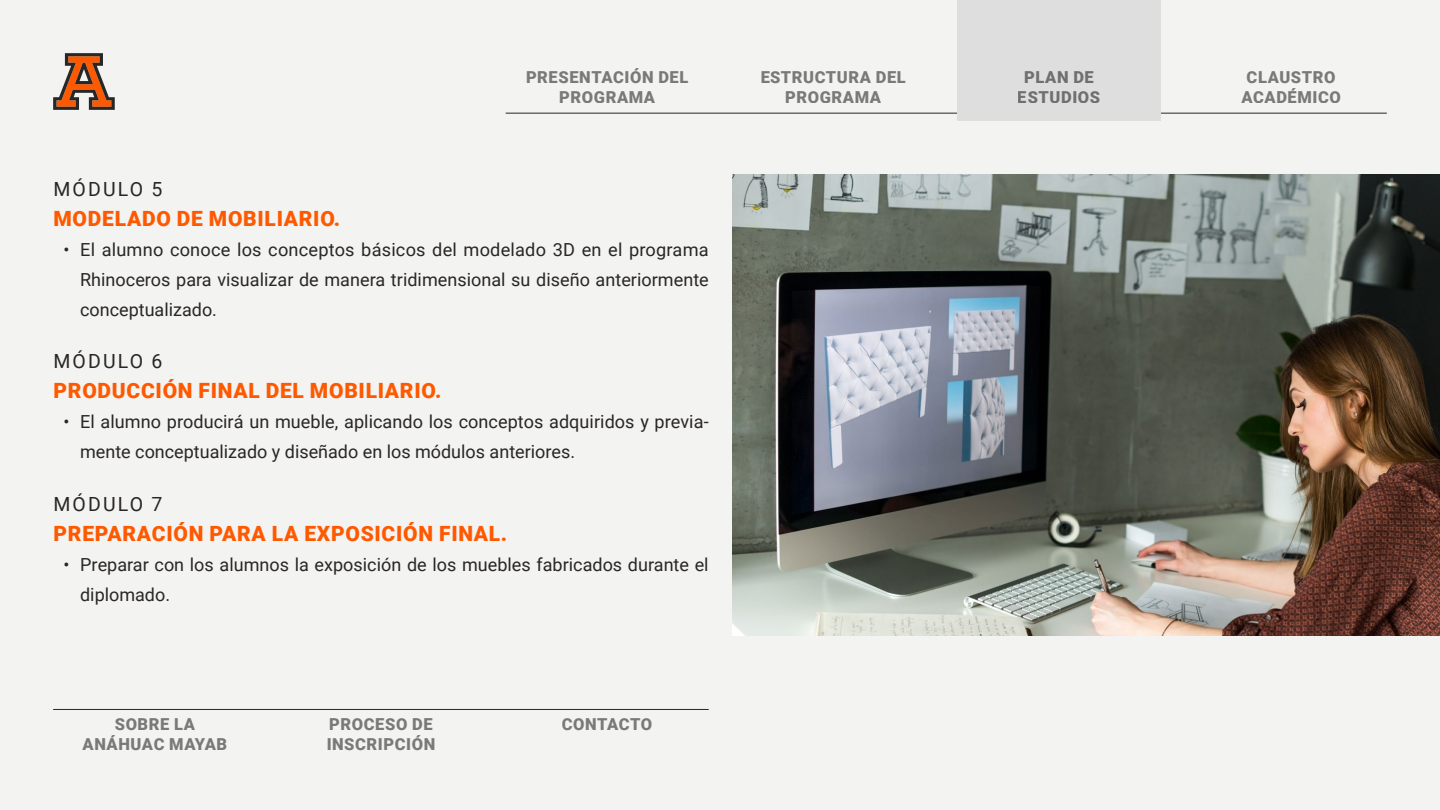
<style>
.page{position:relative;width:1440px;height:810px;background:#f3f3f1}
.page>*{position:absolute;margin:0;border:0;box-sizing:border-box;transform-origin:0 0}
.t1{font:900 21px "Roboto";letter-spacing:.035em;color:#ff5900}
.t2{font:19.5px "Roboto";letter-spacing:.11em;color:#292626}
.t3{font:18px/30px "Roboto";color:#292626}
.t4{font:900 16.5px/19.8px "Roboto";letter-spacing:.035em;color:#000;text-align:center}
</style>
<div class="page">
<hr style="left:506px;top:113px;width:881px;height:1px;background:#292626">
<hr style="left:53px;top:709px;width:656px;height:1px;background:#292626">
<div style="left:957px;top:0;width:204px;height:121px;background:#dfdede"></div>
<img style="left:732px;top:174px;width:708px;height:462px">
<svg style="left:53px;top:53px;width:62px;height:57px"></svg>
<p class="t4" style="left:526px;top:66px;width:164px">PRESENTACIÓN DEL<br>PROGRAMA</p>
<p class="t2" style="left:53px;top:175px;width:110px">MÓDULO 5</p>
<p class="t1" style="left:54px;top:203px;width:288px">MODELADO DE MOBILIARIO.</p>
<p class="t3" style="left:80px;top:234px;width:630px;text-align:justify;text-indent:-16px">• El alumno conoce los conceptos básicos del modelado 3D en el programa Rhinoceros para visualizar de manera tridimensional su diseño anteriormente conceptualizado.</p>
<p class="t2" style="left:53px;top:348px;width:110px">MÓDULO 6</p>
<p class="t1" style="left:54px;top:376px;width:389px">PRODUCCIÓN FINAL DEL MOBILIARIO.</p>
<p class="t3" style="left:80px;top:406px;width:630px;text-indent:-16px">• El alumno producirá un mueble, aplicando los conceptos adquiridos y previa&shy;mente conceptualizado y diseñado en los módulos anteriores.</p>
<p class="t2" style="left:53px;top:490px;width:110px">MÓDULO 7</p>
<p class="t1" style="left:54px;top:518px;width:455px">PREPARACIÓN PARA LA EXPOSICIÓN FINAL.</p>
<p class="t3" style="left:80px;top:549px;width:630px;text-indent:-16px">• Preparar con los alumnos la exposición de los muebles fabricados durante el diplomado.</p>
<p class="t4" style="left:83px;top:714px;width:146px">SOBRE LA<br>ANÁHUAC MAYAB</p>
<p class="t4" style="left:327px;top:714px;width:110px;text-align:left">PROCESO DE<br>INSCRIPCIÓN</p>
<p class="t4" style="left:562px;top:714px;width:92px">CONTACTO</p>
<p class="t4" style="left:760px;top:66px;width:147px">ESTRUCTURA DEL<br>PROGRAMA</p>
<p class="t4" style="left:1018px;top:66px;width:84px">PLAN DE<br>ESTUDIOS</p>
<p class="t4" style="left:1241px;top:66px;width:101px">CLAUSTRO<br>ACADÉMICO</p>
</div>
